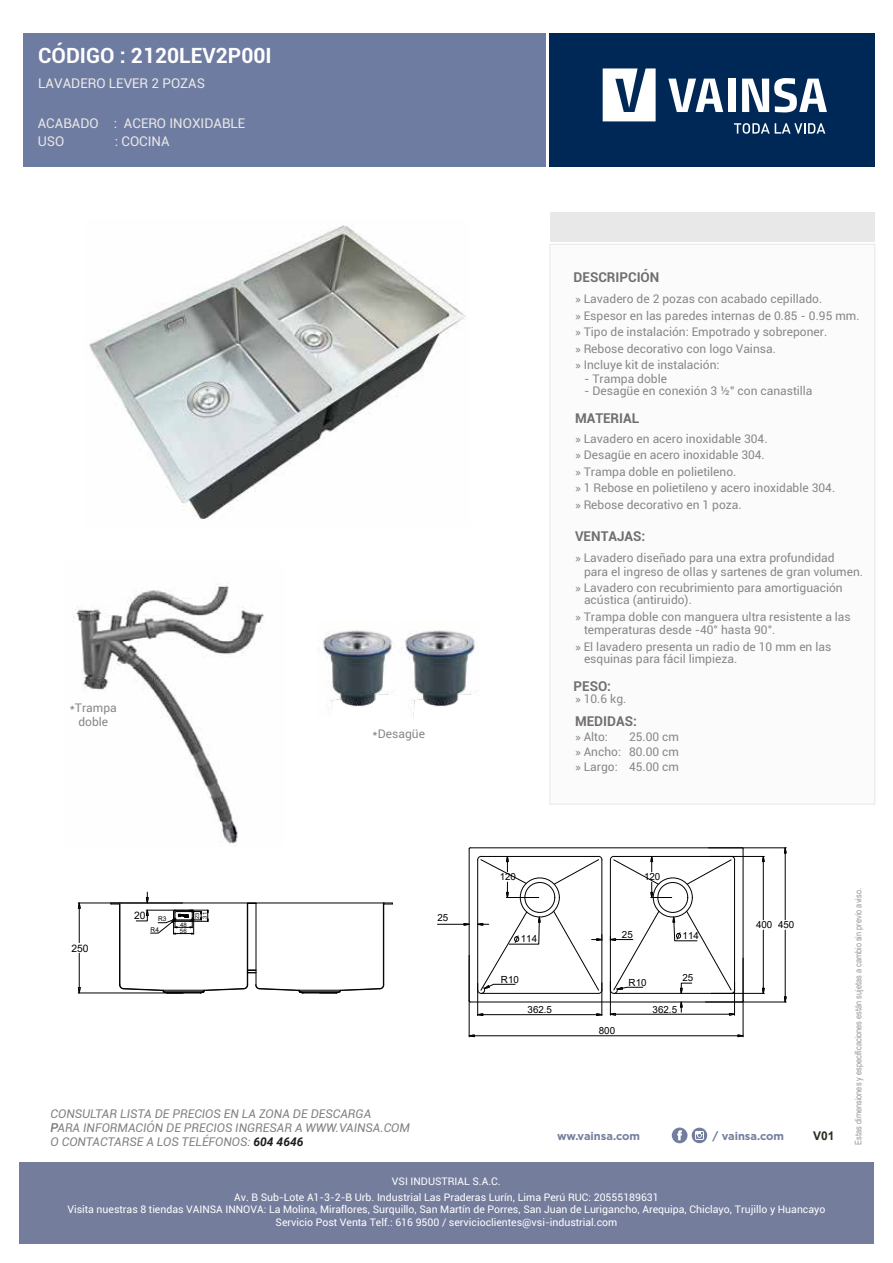
<style>
.page{position:relative;width:893px;height:1263px;background:#fff}
.page>*{position:absolute;margin:0;border:0;box-sizing:border-box;transform-origin:0 0}
.t1{font:700 21px "Roboto";color:#fff}
.t2{font:13.5px "Roboto";color:#e9e8e8}
.t3{font:700 13.5px "Roboto";color:#716e6f}
.t4{font:13.5px "Roboto";color:#eceae9}
.t5{font:700 13.5px "Roboto";color:#736e6f}
.t6{font:12px/16.5px "Roboto";color:#888}
.t7{font:italic 12px/14.4px "Roboto";color:#838282}
.t8{font:700 12px "Arial";color:#2e2d22}
.t9{font:700 11.1px "Gotham";color:#737d9e}
.t10{font:10.5px/12.6px "Roboto";color:#fff;text-align:center}
.t11{font:10.35px "Arial";color:#020101}
.t12{font:9.75px "Arial";color:#020101}
.t13{font:9px "Arial Narrow";color:#97989d}
.t14{font:6.6px "Arial";color:#020101}
.t15{font:6.15px/6.3px "Arial";color:#020101}
.t16{font:5.7px "Arial";color:#020101}
.s1{font-weight:700;color:#1f1b1d}
</style>
<div class="page">
<img style="left:73px;top:584px;width:191px;height:262px">
<div style="left:550px;top:213px;width:325px;height:29px;background:#e9e8e9"></div>
<div style="left:549px;top:244px;width:326px;height:560px;background:#fbfbfb;border:1px solid #e9e8e9"></div>
<div style="left:23px;top:34px;width:522px;height:133px;background:#6f7ca1"></div>
<div style="left:549px;top:34px;width:326px;height:133px;background:#002856"></div>
<svg style="left:603px;top:68px;width:53px;height:53px"></svg>
<svg style="left:668px;top:79px;width:55px;height:33px"></svg>
<div style="left:728px;top:79px;width:7px;height:33px;background:#fff"></div>
<svg style="left:742px;top:78px;width:85px;height:34px"></svg>
<svg style="left:734px;top:123px;width:91px;height:11px"></svg>
<div style="left:19px;top:1162px;width:854px;height:81px;background:#757d9d"></div>
<svg style="left:672px;top:1127px;width:35px;height:16px"></svg>
<hr style="left:470px;top:847px;width:272px;height:1px;background:#020101">
<hr style="left:610px;top:981px;width:1px;height:34px;background:#020101">
<hr style="left:743px;top:958px;width:1px;height:79px;background:#020101">
<hr style="left:710px;top:856px;width:54px;height:1px;background:#020101">
<hr style="left:711px;top:993px;width:53px;height:1px;background:#020101">
<hr style="left:709px;top:847px;width:77px;height:1px;background:#020101">
<hr style="left:705px;top:1002px;width:81px;height:1px;background:#020101">
<hr style="left:610px;top:860px;width:1px;height:130px;background:#020101">
<hr style="left:614px;top:856px;width:117px;height:1px;background:#020101">
<hr style="left:734px;top:860px;width:1px;height:130px;background:#020101">
<hr style="left:614px;top:993px;width:117px;height:1px;background:#020101">
<hr style="left:470px;top:1002px;width:272px;height:1px;background:#020101">
<hr style="left:469px;top:849px;width:1px;height:152px;background:#020101">
<hr style="left:743px;top:849px;width:1px;height:152px;background:#020101">
<svg style="left:687px;top:857px;width:48px;height:28px"></svg>
<hr style="left:481px;top:856px;width:117px;height:1px;background:#020101">
<svg style="left:554px;top:856px;width:48px;height:29px"></svg>
<hr style="left:602px;top:860px;width:1px;height:130px;background:#020101">
<hr style="left:481px;top:993px;width:117px;height:1px;background:#020101">
<hr style="left:477px;top:860px;width:1px;height:130px;background:#020101">
<div style="left:525px;top:882px;width:30px;height:31px;border:1px solid #020101;border-radius:50%"></div>
<div style="left:658px;top:882px;width:30px;height:31px;border:1px solid #020101;border-radius:50%"></div>
<div style="left:520px;top:878px;width:40px;height:39px;border:1px solid #020101;border-radius:50%"></div>
<div style="left:653px;top:878px;width:39px;height:39px;border:1px solid #020101;border-radius:50%"></div>
<hr style="left:506px;top:897px;width:33px;height:1px;background:#020101">
<svg style="left:477px;top:855px;width:49px;height:45px"></svg>
<hr style="left:477px;top:983px;width:1px;height:33px;background:#020101">
<hr style="left:602px;top:983px;width:1px;height:33px;background:#020101">
<hr style="left:483px;top:1014px;width:114px;height:1px;background:#020101">
<svg style="left:477px;top:1013px;width:6px;height:3px"></svg>
<hr style="left:615px;top:1014px;width:114px;height:1px;background:#020101">
<svg style="left:596px;top:1013px;width:20px;height:3px"></svg>
<svg style="left:610px;top:855px;width:62px;height:45px"></svg>
<svg style="left:553px;top:911px;width:106px;height:83px"></svg>
<hr style="left:469px;top:955px;width:1px;height:82px;background:#020101">
<hr style="left:474px;top:1035px;width:264px;height:1px;background:#020101">
<svg style="left:468px;top:1034px;width:7px;height:3px"></svg>
<svg style="left:737px;top:1034px;width:7px;height:3px"></svg>
<hr style="left:763px;top:861px;width:1px;height:59px;background:#020101">
<hr style="left:763px;top:930px;width:1px;height:58px;background:#020101">
<svg style="left:762px;top:855px;width:3px;height:7px"></svg>
<svg style="left:762px;top:988px;width:3px;height:6px"></svg>
<hr style="left:785px;top:853px;width:1px;height:67px;background:#020101">
<hr style="left:785px;top:930px;width:1px;height:67px;background:#020101">
<svg style="left:784px;top:847px;width:3px;height:6px"></svg>
<svg style="left:784px;top:996px;width:3px;height:7px"></svg>
<svg style="left:437px;top:911px;width:104px;height:83px"></svg>
<svg style="left:672px;top:911px;width:72px;height:105px"></svg>
<hr style="left:256px;top:903px;width:1px;height:82px;background:#020101">
<hr style="left:119px;top:903px;width:265px;height:1px;background:#020101">
<hr style="left:120px;top:904px;width:1px;height:81px;background:#020101">
<hr style="left:119px;top:904px;width:1px;height:81px;background:#020101">
<svg style="left:248px;top:970px;width:8px;height:3px"></svg>
<hr style="left:247px;top:904px;width:1px;height:81px;background:#020101">
<svg style="left:119px;top:984px;width:129px;height:10px"></svg>
<hr style="left:383px;top:904px;width:1px;height:81px;background:#020101">
<svg style="left:255px;top:984px;width:129px;height:10px"></svg>
<svg style="left:383px;top:902px;width:10px;height:3px"></svg>
<hr style="left:78px;top:993px;width:105px;height:1px;background:#020101">
<hr style="left:78px;top:903px;width:105px;height:1px;background:#020101">
<hr style="left:79px;top:953px;width:1px;height:34px;background:#020101">
<hr style="left:79px;top:908px;width:1px;height:34px;background:#020101">
<svg style="left:78px;top:987px;width:3px;height:7px"></svg>
<svg style="left:78px;top:902px;width:3px;height:7px"></svg>
<svg style="left:136px;top:892px;width:72px;height:42px"></svg>
<img style="left:317px;top:630px;width:78px;height:78px">
<img style="left:401px;top:630px;width:77px;height:87px">
<img style="left:89px;top:225px;width:377px;height:294px">
<h1 class="t1" style="left:38px;top:41px;width:235px">CÓDIGO : 2120LEV2P00I</h1>
<p class="t4" style="left:38px;top:73px;width:168px">LAVADERO LEVER 2 POZAS</p>
<p class="t2" style="left:38px;top:113px;width:209px">ACABADO : ACERO INOXIDABLE</p>
<p class="t2" style="left:38px;top:132px;width:28px">USO</p>
<p class="t2" style="left:115px;top:132px;width:56px">: COCINA</p>
<p class="t6" style="left:70px;top:701px;width:49px;line-height:13.5px;text-align:center">*Trampa doble</p>
<p class="t6" style="left:373px;top:725px;width:54px">*Desagüe</p>
<p class="t11" style="left:71px;top:941px;width:19px">250</p>
<p class="t11" style="left:134px;top:908px;width:13px">20</p>
<p class="t16" style="left:201px;top:918px;width:8px;rotate:-90deg">31</p>
<p class="t14" style="left:151px;top:925px;width:10px">R4</p>
<p class="t16" style="left:193px;top:919px;width:8px;rotate:-90deg">23</p>
<p class="t14" style="left:158px;top:914px;width:10px">R3</p>
<p class="t15" style="left:180px;top:921px;width:8px">48<br>56</p>
<p class="t12" style="left:437px;top:910px;width:12px">25</p>
<p class="t7" style="left:51px;top:1105px;width:361px">CONSULTAR LISTA DE PRECIOS EN LA ZONA DE DESCARGA<br>PARA INFORMACIÓN DE PRECIOS INGRESAR A WWW.VAINSA.COM<br>O CONTACTARSE A LOS TELÉFONOS: <span class="s1">604 4646</span></p>
<p class="t3" style="left:574px;top:268px;width:87px">DESCRIPCIÓN</p>
<p class="t12" style="left:500px;top:870px;width:18px">120</p>
<p class="t6" style="left:575px;top:290px;width:286px">» Lavadero de 2 pozas con acabado cepillado.<br>» Espesor en las paredes internas de 0.85 - 0.95 mm. » Tipo de instalación: Empotrado y sobreponer.<br>» Rebose decorativo con logo Vainsa.<br>» Incluye kit de instalación:</p>
<p class="t6" style="left:584px;top:370px;width:85px">- Trampa doble</p>
<p class="t6" style="left:584px;top:382px;width:230px">- Desagüe en conexión 3 ½" con canastilla</p>
<p class="t3" style="left:575px;top:409px;width:66px">MATERIAL</p>
<p class="t6" style="left:575px;top:430px;width:262px">» Lavadero en acero inoxidable 304.<br>» Desagüe en acero inoxidable 304.<br>» Trampa doble en polietileno.<br>» 1 Rebose en polietileno y acero inoxidable 304. » Rebose decorativo en 1 poza.</p>
<p class="t3" style="left:575px;top:527px;width:72px">VENTAJAS:</p>
<p class="t6" style="left:584px;top:551px;width:281px;line-height:13.5px;text-indent:-9px">» Lavadero diseñado para una extra profundidad<br>para el ingreso de ollas y sartenes de gran volumen.</p>
<p class="t6" style="left:584px;top:582px;width:260px;line-height:12px;text-indent:-9px">» Lavadero con recubrimiento para amortiguación acústica (antiruido).</p>
<p class="t6" style="left:584px;top:609px;width:268px;line-height:13.5px;text-indent:-9px">» Trampa doble con manguera ultra resistente a las temperaturas desde -40° hasta 90°.</p>
<p class="t6" style="left:584px;top:640px;width:249px;line-height:12px;text-indent:-9px">» El lavadero presenta un radio de 10 mm en las esquinas para fácil limpieza.</p>
<p class="t6" style="left:575px;top:690px;width:53px">» 10.6 kg.</p>
<p class="t5" style="left:575px;top:712px;width:63px">MEDIDAS:</p>
<p class="t6" style="left:575px;top:728px;width:34px">» Alto:</p>
<p class="t5" style="left:574px;top:676px;width:39px">PESO:</p>
<p class="t6" style="left:575px;top:729px;width:105px;line-height:15px;text-align:justify;text-indent:54px">25.00 cm » Ancho: 80.00 cm » Largo: 45.00 cm</p>
<p class="t12" style="left:644px;top:870px;width:18px">120</p>
<p class="t12" style="left:622px;top:928px;width:12px">25</p>
<p class="t12" style="left:521px;top:932px;width:18px">114</p>
<p class="t12" style="left:683px;top:929px;width:18px">114</p>
<p class="t12" style="left:501px;top:972px;width:19px">R10</p>
<p class="t12" style="left:629px;top:975px;width:19px">R10</p>
<p class="t12" style="left:682px;top:971px;width:12px">25</p>
<p class="t12" style="left:528px;top:1003px;width:26px">362.5</p>
<p class="t12" style="left:653px;top:1002px;width:26px">362.5</p>
<p class="t12" style="left:599px;top:1024px;width:18px">800</p>
<p class="t12" style="left:756px;top:918px;width:40px">400 450</p>
<p class="t9" style="left:557px;top:1128px;width:85px">ww.vainsa.com</p>
<p class="t9" style="left:712px;top:1128px;width:73px">/ vainsa.com</p>
<p class="t8" style="left:813px;top:1127px;width:23px">V01</p>
<p class="t13" style="left:852px;top:1145px;width:258px;rotate:-90deg">Estas dimensiones y especificaciones están sujetas a cambio sin previo aviso.</p>
<p class="t10" style="left:392px;top:1174px;width:110px">VSI INDUSTRIAL S.A.C.</p>
<p class="t10" style="left:67px;top:1190px;width:759px">Av. B Sub-Lote A1-3-2-B Urb. Industrial Las Praderas Lurín, Lima Perú RUC: 20555189631<br>Visita nuestras 8 tiendas VAINSA INNOVA: La Molina, Miraflores, Surquillo, San Martín de Porres, San Juan de Lurigancho, Arequipa, Chiclayo, Trujillo y Huancayo<br>Servicio Post Venta Telf.: 616 9500 / servicioclientes@vsi-industrial.com</p>
</div>
